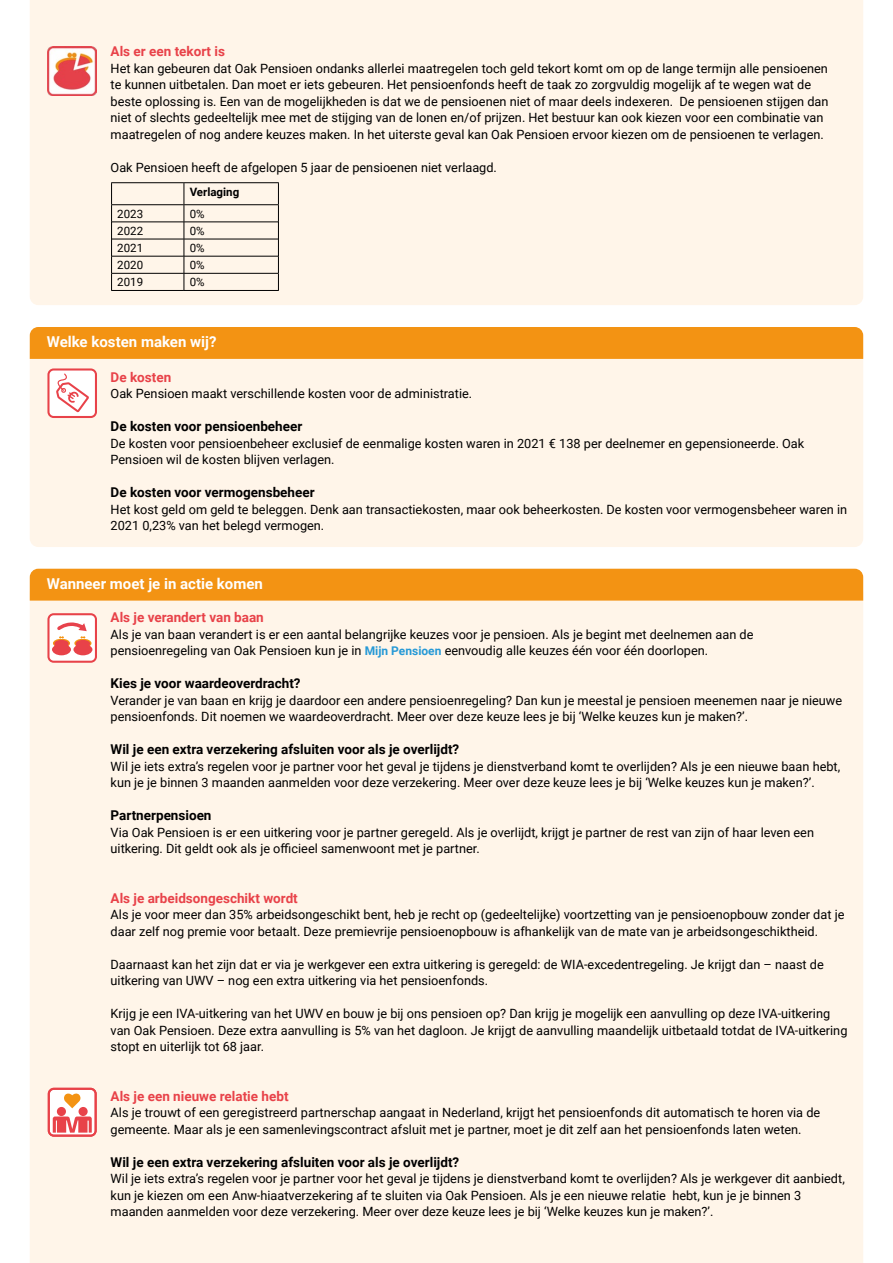
<style>
.page{position:relative;width:893px;height:1263px;background:#fff}
.page>*{position:absolute;margin:0;border:0;box-sizing:border-box;transform-origin:0 0}
.t1{font:700 15px "Roboto";color:#fff}
.t2{font:700 13.5px "Roboto";color:#000}
.t3{font:700 13.5px "Roboto";color:#e84249}
.t4{font:12.75px/16.5px "Roboto";color:#000}
.t5{font:11.55px "Roboto";color:#000}
.t6{font:700 11.55px "Roboto";color:#000}
.s1{font-weight:700;font-size:12px;color:#2699d6}
</style>
<div class="page">
<div style="left:30px;top:601px;width:833px;height:662px;background:#fff5e9"></div>
<div style="left:30px;top:0;width:833px;height:305px;background:#fff5e9"></div>
<div style="left:30px;top:343px;width:833px;height:204px;background:#fff5e9;border-radius:9px"></div>
<div style="left:30px;top:327px;width:833px;height:32px;background:#f39313"></div>
<div style="left:30px;top:569px;width:833px;height:32px;background:#f39313"></div>
<hr style="left:112px;top:222px;width:72px;height:1px;background:#000">
<hr style="left:184px;top:222px;width:94px;height:1px;background:#000">
<hr style="left:112px;top:239px;width:72px;height:1px;background:#000">
<hr style="left:184px;top:239px;width:94px;height:1px;background:#000">
<hr style="left:112px;top:256px;width:72px;height:1px;background:#000">
<hr style="left:184px;top:256px;width:94px;height:1px;background:#000">
<hr style="left:112px;top:273px;width:72px;height:1px;background:#000">
<hr style="left:184px;top:273px;width:94px;height:1px;background:#000">
<svg style="left:184px;top:183px;width:1px;height:107px"></svg>
<hr style="left:111px;top:290px;width:73px;height:1px;background:#000">
<hr style="left:184px;top:290px;width:95px;height:1px;background:#000">
<hr style="left:111px;top:182px;width:73px;height:1px;background:#000">
<svg style="left:111px;top:183px;width:1px;height:107px"></svg>
<hr style="left:184px;top:182px;width:95px;height:1px;background:#000">
<svg style="left:278px;top:183px;width:1px;height:107px"></svg>
<hr style="left:111px;top:204px;width:73px;height:1px;background:#000">
<hr style="left:184px;top:204px;width:95px;height:1px;background:#000">
<svg style="left:47px;top:613px;width:50px;height:50px"></svg>
<svg style="left:47px;top:368px;width:50px;height:50px;background:#f8cecf"></svg>
<img style="left:47px;top:47px;width:49px;height:49px">
<svg style="left:48px;top:1088px;width:49px;height:49px"></svg>
<p class="t3" style="left:111px;top:42px;width:116px">Als er een tekort is</p>
<p class="t4" style="left:111px;top:59px;width:719px">Het kan gebeuren dat Oak Pensioen ondanks allerlei maatregelen toch geld tekort komt om op de lange termijn alle pensioenen te kunnen uitbetalen. Dan moet er iets gebeuren. Het pensioenfonds heeft de taak zo zorgvuldig mogelijk af te wegen wat de beste oplossing is. Een van de mogelijkheden is dat we de pensioenen niet of maar deels indexeren. De pensioenen stijgen dan niet of slechts gedeeltelijk mee met de stijging van de lonen en/of prijzen. Het bestuur kan ook kiezen voor een combinatie van maatregelen of nog andere keuzes maken. In het uiterste geval kan Oak Pensioen ervoor kiezen om de pensioenen te verlagen.</p>
<p class="t4" style="left:111px;top:158px;width:388px">Oak Pensioen heeft de afgelopen 5 jaar de pensioenen niet verlaagd.</p>
<p class="t6" style="left:190px;top:183px;width:51px">Verlaging</p>
<p class="t5" style="left:117px;top:205px;width:27px">2023</p>
<p class="t5" style="left:190px;top:205px;width:16px">0%</p>
<p class="t5" style="left:117px;top:223px;width:27px">2022</p>
<p class="t5" style="left:190px;top:223px;width:16px">0%</p>
<p class="t5" style="left:117px;top:240px;width:27px">2021</p>
<p class="t5" style="left:190px;top:240px;width:16px">0%</p>
<p class="t5" style="left:117px;top:257px;width:27px">2020</p>
<p class="t5" style="left:190px;top:257px;width:16px">0%</p>
<p class="t5" style="left:117px;top:274px;width:27px">2019</p>
<p class="t5" style="left:190px;top:274px;width:16px">0%</p>
<p class="t1" style="left:47px;top:331px;width:171px">Welke kosten maken wij?</p>
<p class="t3" style="left:111px;top:367px;width:62px">De kosten</p>
<p class="t4" style="left:111px;top:385px;width:363px">Oak Pensioen maakt verschillende kosten voor de administratie.</p>
<p class="t2" style="left:111px;top:417px;width:193px">De kosten voor pensioenbeheer</p>
<p class="t4" style="left:111px;top:434px;width:695px">De kosten voor pensioenbeheer exclusief de eenmalige kosten waren in 2021 € 138 per deelnemer en gepensioneerde. Oak<br>Pensioen wil de kosten blijven verlagen.</p>
<p class="t2" style="left:111px;top:483px;width:206px">De kosten voor vermogensbeheer</p>
<p class="t4" style="left:111px;top:500px;width:738px">Het kost geld om geld te beleggen. Denk aan transactiekosten, maar ook beheerkosten. De kosten voor vermogensbeheer waren in<br>2021 0,23% van het belegd vermogen.</p>
<p class="t1" style="left:47px;top:573px;width:218px">Wanneer moet je in actie komen</p>
<p class="t3" style="left:111px;top:608px;width:155px">Als je verandert van baan</p>
<p class="t4" style="left:111px;top:626px;width:644px">Als je van baan verandert is er een aantal belangrijke keuzes voor je pensioen. Als je begint met deelnemen aan de pensioenregeling van Oak Pensioen kun je in <span class="s1">Mijn Pensioen</span> eenvoudig alle keuzes één voor één doorlopen.</p>
<p class="t2" style="left:111px;top:674px;width:192px">Kies je voor waardeoverdracht?</p>
<p class="t4" style="left:111px;top:692px;width:733px">Verander je van baan en krijg je daardoor een andere pensioenregeling? Dan kun je meestal je pensioen meenemen naar je nieuwe pensioenfonds. Dit noemen we waardeoverdracht. Meer over deze keuze lees je bij ‘Welke keuzes kun je maken?’.</p>
<p class="t2" style="left:111px;top:740px;width:350px">Wil je een extra verzekering afsluiten voor als je overlijdt?</p>
<p class="t4" style="left:111px;top:758px;width:731px">Wil je iets extra’s regelen voor je partner voor het geval je tijdens je dienstverband komt te overlijden? Als je een nieuwe baan hebt, kun je je binnen 3 maanden aanmelden voor deze verzekering. Meer over deze keuze lees je bij ‘Welke keuzes kun je maken?’.</p>
<p class="t2" style="left:111px;top:806px;width:102px">Partnerpensioen</p>
<p class="t4" style="left:111px;top:824px;width:705px">Via Oak Pensioen is er een uitkering voor je partner geregeld. Als je overlijdt, krijgt je partner de rest van zijn of haar leven een uitkering. Dit geldt ook als je officieel samenwoont met je partner.</p>
<p class="t3" style="left:111px;top:889px;width:189px">Als je arbeidsongeschikt wordt</p>
<p class="t4" style="left:111px;top:906px;width:735px">Als je voor meer dan 35% arbeidsongeschikt bent, heb je recht op (gedeeltelijke) voortzetting van je pensioenopbouw zonder dat je daar zelf nog premie voor betaalt. Deze premievrije pensioenopbouw is afhankelijk van de mate van je arbeidsongeschiktheid.</p>
<p class="t4" style="left:111px;top:956px;width:715px">Daarnaast kan het zijn dat er via je werkgever een extra uitkering is geregeld: de WIA-excedentregeling. Je krijgt dan – naast de uitkering van UWV – nog een extra uitkering via het pensioenfonds.</p>
<p class="t4" style="left:111px;top:1005px;width:738px">Krijg je een IVA-uitkering van het UWV en bouw je bij ons pensioen op? Dan krijg je mogelijk een aanvulling op deze IVA-uitkering van Oak Pensioen. Deze extra aanvulling is 5% van het dagloon. Je krijgt de aanvulling maandelijk uitbetaald totdat de IVA-uitkering stopt en uiterlijk tot 68 jaar.</p>
<p class="t3" style="left:111px;top:1087px;width:179px">Als je een nieuwe relatie hebt</p>
<p class="t4" style="left:111px;top:1104px;width:711px">Als je trouwt of een geregistreerd partnerschap aangaat in Nederland, krijgt het pensioenfonds dit automatisch te horen via de gemeente. Maar als je een samenlevingscontract afsluit met je partner, moet je dit zelf aan het pensioenfonds laten weten.</p>
<p class="t2" style="left:111px;top:1153px;width:350px">Wil je een extra verzekering afsluiten voor als je overlijdt?</p>
<p class="t4" style="left:111px;top:1170px;width:736px">Wil je iets extra’s regelen voor je partner voor het geval je tijdens je dienstverband komt te overlijden? Als je werkgever dit aanbiedt, kun je kiezen om een Anw-hiaatverzekering af te sluiten via Oak Pensioen. Als je een nieuwe relatie hebt, kun je je binnen 3 maanden aanmelden voor deze verzekering. Meer over deze keuze lees je bij ‘Welke keuzes kun je maken?’.</p>
</div>
